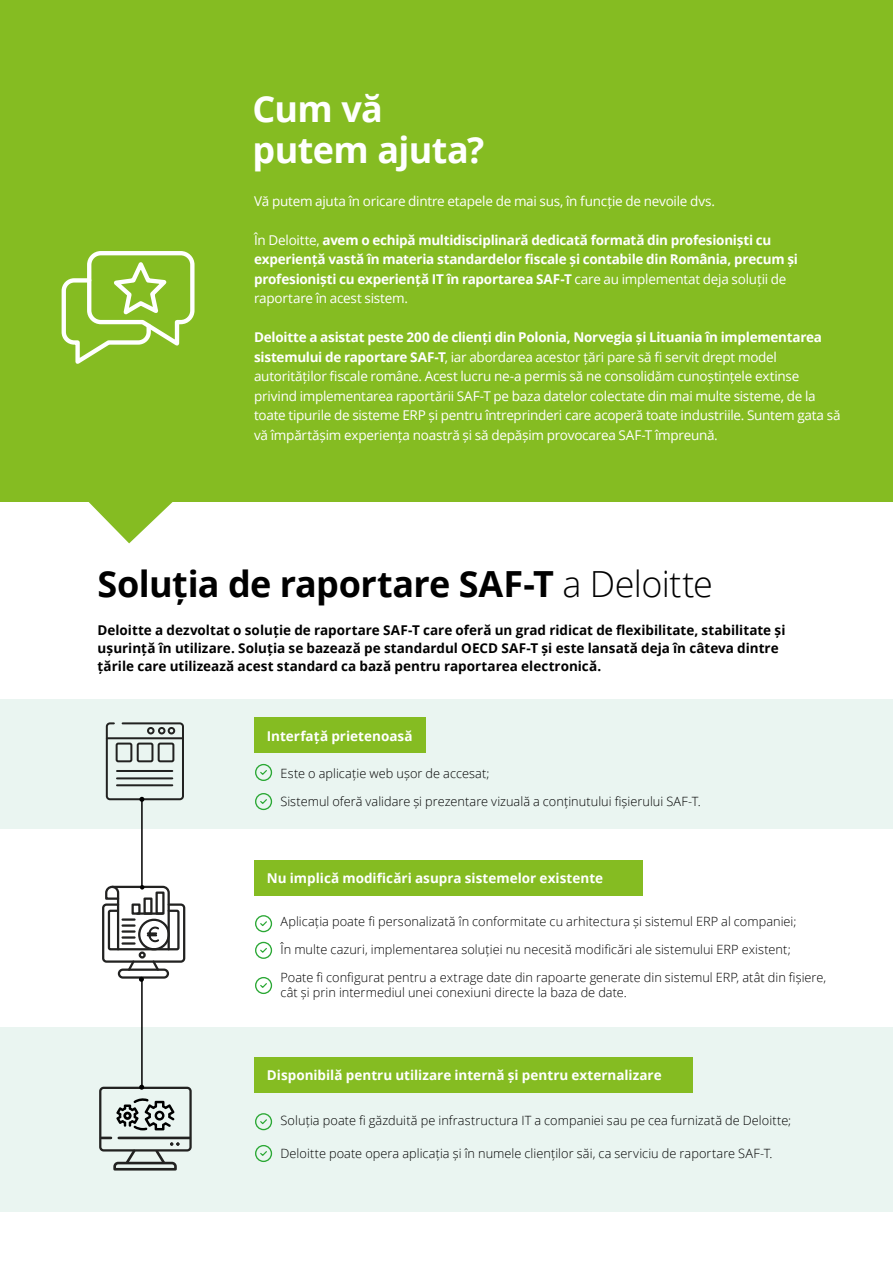
<style>
.page{position:relative;width:893px;height:1263px;background:#fff}
.page>*{position:absolute;margin:0;border:0;box-sizing:border-box;transform-origin:0 0}
.t1{font:700 36px "Open Sans";letter-spacing:-.015em;color:#000}
.t2{font:700 36px/40.5px "Open Sans";letter-spacing:-.02em;color:#fff}
.t3{font:13.5px/19.5px "Open Sans";letter-spacing:-.02em;color:#fff}
.t4{font:700 13.5px/19.5px "Open Sans";letter-spacing:-.01em;color:#fff}
.t5{font:700 13.5px/18px "Open Sans";color:#000}
.t6{font:300 12.75px/28px "Open Sans";letter-spacing:.005em;color:#000}
.s1{font-weight:400}
.s2{font-weight:700}
.s3{font-weight:300}
</style>
<div class="page">
<div style="left:0;top:699px;width:893px;height:130px;background:#eaf5f1"></div>
<div style="left:0;top:1027px;width:893px;height:185px;background:#eaf5f1"></div>
<div style="left:254px;top:717px;width:171px;height:36px;background:#85bc22"></div>
<div style="left:0;top:0;width:893px;height:501px;background:#85bc22"></div>
<div style="left:254px;top:1057px;width:439px;height:36px;background:#85bc22"></div>
<svg style="left:61px;top:251px;width:134px;height:113px"></svg>
<div style="left:254px;top:860px;width:389px;height:35px;background:#85bc22"></div>
<div style="left:106px;top:722px;width:78px;height:78px;border:2px solid #222221;border-radius:3px"></div>
<div style="left:116px;top:742px;width:16px;height:20px;border:2px solid #222221;border-radius:2px"></div>
<div style="left:137px;top:742px;width:16px;height:20px;border:2px solid #222221;border-radius:2px"></div>
<div style="left:158px;top:742px;width:16px;height:20px;border:2px solid #222221;border-radius:2px"></div>
<hr style="left:117px;top:770px;width:55px;height:2px;background:#222221">
<hr style="left:117px;top:777px;width:55px;height:2px;background:#222221">
<hr style="left:117px;top:784px;width:55px;height:2px;background:#222221">
<hr style="left:107px;top:737px;width:76px;height:2px;background:#222221">
<div style="left:147px;top:727px;width:8px;height:7px;border:2px solid #222221;border-radius:50%"></div>
<div style="left:158px;top:727px;width:7px;height:7px;border:2px solid #222221;border-radius:50%"></div>
<div style="left:168px;top:727px;width:7px;height:7px;border:2px solid #222221;border-radius:50%"></div>
<div style="left:102px;top:903px;width:83px;height:60px;border:2px solid #222221;border-radius:3px"></div>
<div style="left:108px;top:910px;width:72px;height:40px;border:2px solid #222221"></div>
<div style="left:118px;top:968px;width:51px;height:11px;border:2px solid #222221;border-radius:4px"></div>
<svg style="left:150px;top:960px;width:11px;height:11px"></svg>
<div style="left:139px;top:951px;width:7px;height:7px;border:2px solid #222221;border-radius:50%"></div>
<svg style="left:116px;top:1098px;width:59px;height:32px"></svg>
<div style="left:99px;top:1087px;width:93px;height:64px;border:2px solid #222221;border-radius:3px"></div>
<hr style="left:119px;top:1136px;width:71px;height:3px;background:#222221">
<svg style="left:101px;top:1136px;width:79px;height:35px"></svg>
<svg style="left:70px;top:501px;width:122px;height:42px"></svg>
<hr style="left:141px;top:800px;width:2px;height:88px;background:#000">
<hr style="left:141px;top:979px;width:2px;height:106px;background:#000">
<svg style="left:139px;top:797px;width:5px;height:5px"></svg>
<svg style="left:104px;top:885px;width:67px;height:66px"></svg>
<svg style="left:126px;top:958px;width:18px;height:24px"></svg>
<svg style="left:139px;top:1085px;width:5px;height:5px"></svg>
<div style="left:255px;top:764px;width:17px;height:17px;border:1px solid #2ba835;border-radius:50%"></div>
<svg style="left:260px;top:770px;width:7px;height:5px"></svg>
<div style="left:255px;top:915px;width:17px;height:17px;border:1px solid #2ba835;border-radius:50%"></div>
<svg style="left:260px;top:921px;width:7px;height:5px"></svg>
<div style="left:255px;top:977px;width:17px;height:17px;border:1px solid #2ba835;border-radius:50%"></div>
<svg style="left:260px;top:983px;width:7px;height:5px"></svg>
<div style="left:255px;top:942px;width:17px;height:17px;border:1px solid #2ba835;border-radius:50%"></div>
<svg style="left:260px;top:948px;width:7px;height:5px"></svg>
<div style="left:255px;top:1113px;width:17px;height:17px;border:1px solid #2ba835;border-radius:50%"></div>
<svg style="left:260px;top:1119px;width:7px;height:6px"></svg>
<div style="left:255px;top:1145px;width:17px;height:17px;border:1px solid #2ba835;border-radius:50%"></div>
<svg style="left:260px;top:1151px;width:7px;height:5px"></svg>
<div style="left:255px;top:793px;width:17px;height:17px;border:1px solid #2ba835;border-radius:50%"></div>
<svg style="left:260px;top:799px;width:7px;height:5px"></svg>
<h1 class="t2" style="left:253px;top:88px;width:233px">Cum vă putem ajuta?</h1>
<p class="t3" style="left:254px;top:191px;width:462px">Vă putem ajuta în oricare dintre etapele de mai sus, în funcție de nevoile dvs.</p>
<p class="t4" style="left:254px;top:230px;width:545px"><span class="s1">În Deloitte,</span> avem o echipă multidisciplinară dedicată formată din profesioniști cu experiență vastă în materia standardelor fiscale și contabile din România, precum și profesioniști cu experiență IT în raportarea SAF-T <span class="s1">care au implementat deja soluții de raportare în acest sistem.</span></p>
<p class="t3" style="left:254px;top:327px;width:588px"><span class="s2">Deloitte a asistat peste 200 de clienți din Polonia, Norvegia și Lituania în implementarea sistemului de raportare SAF-T</span>, iar abordarea acestor țări pare să fi servit drept model autorităților fiscale române. Acest lucru ne-a permis să ne consolidăm cunoștințele extinse privind implementarea raportării SAF-T pe baza datelor colectate din mai multe sisteme, de la toate tipurile de sisteme ERP și pentru întreprinderi care acoperă toate industriile. Suntem gata să vă împărtășim experiența noastră și să depășim provocarea SAF-T împreună.</p>
<h1 class="t1" style="left:97px;top:559px;width:617px">Soluția de raportare SAF-T <span class="s3">a Deloitte</span></h1>
<p class="t5" style="left:97px;top:620px;width:689px">Deloitte a dezvoltat o soluție de raportare SAF-T care oferă un grad ridicat de flexibilitate, stabilitate și ușurință în utilizare. Soluția se bazează pe standardul OECD SAF-T și este lansată deja în câteva dintre țările care utilizează acest standard ca bază pentru raportarea electronică.</p>
<p class="t4" style="left:267px;top:725px;width:147px">Interfață prietenoasă</p>
<p class="t6" style="left:280px;top:759px;width:422px">Este o aplicație web ușor de accesat;<br>Sistemul oferă validare și prezentare vizuală a conținutului fișierului SAF-T.</p>
<p class="t4" style="left:267px;top:868px;width:338px">Nu implică modificări asupra sistemelor existente</p>
<p class="t6" style="left:280px;top:907px;width:547px">Aplicația poate fi personalizată în conformitate cu arhitectura și sistemul ERP al companiei;<br>În multe cazuri, implementarea soluției nu necesită modificări ale sistemului ERP existent;<br>Poate fi configurat pentru a extrage date din rapoarte generate din sistemul ERP, atât din fișiere,</p>
<p class="t6" style="left:280px;top:978px;width:348px">cât și prin intermediul unei conexiuni directe la baza de date.</p>
<p class="t4" style="left:267px;top:1065px;width:396px">Disponibilă pentru utilizare internă și pentru externalizare</p>
<p class="t6" style="left:280px;top:1105px;width:512px">Soluția poate fi găzduită pe infrastructura IT a companiei sau pe cea furnizată de Deloitte;</p>
<p class="t6" style="left:280px;top:1139px;width:494px">Deloitte poate opera aplicația și în numele clienților săi, ca serviciu de raportare SAF-T.</p>
</div>
